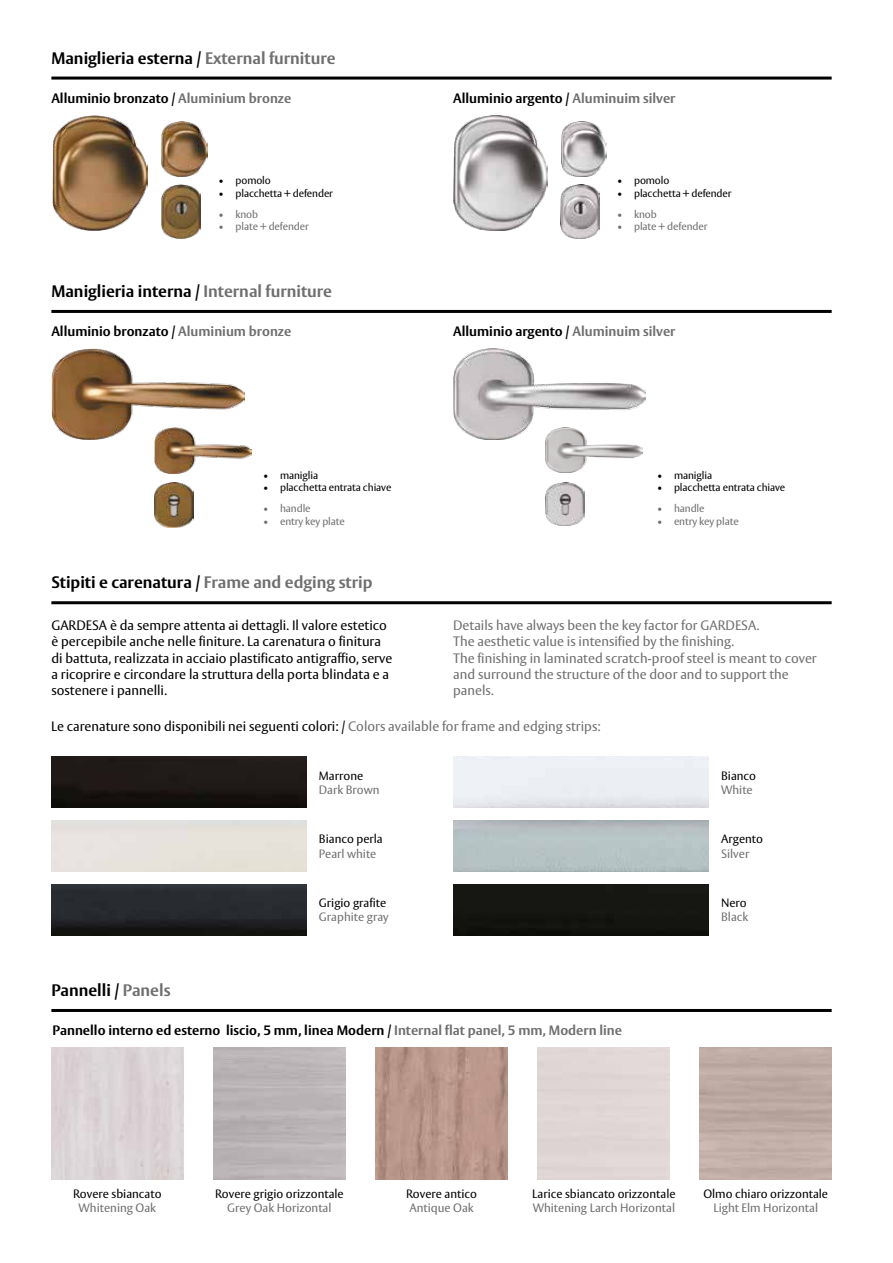
<style>
.page{position:relative;width:893px;height:1263px;background:#fff}
.page>*{position:absolute;margin:0;border:0;box-sizing:border-box;transform-origin:0 0}
.t1{font:700 16.5px "ASSA Vesta";color:#000}
.t2{font:13.5px/16.2px "ASSA Vesta";color:#000}
.t3{font:700 13.5px "ASSA Vesta";color:#000}
.t4{font:13.5px/16.2px "ASSA Vesta";color:#706f6f}
.t5{font:12px "ASSA Vesta";color:#000}
.t6{font:12px "ASSA Vesta";color:#706f6f}
.t7{font:10.5px "ASSA Vesta";letter-spacing:-.01em;color:#000}
.t8{font:10.5px "ASSA Vesta";letter-spacing:-.01em;color:#706f6f}
.s1{color:#706f6f}
</style>
<div class="page">
<hr style="left:51px;top:77px;width:781px;height:3px;background:#000">
<img style="left:52px;top:116px;width:96px;height:114px">
<img style="left:453px;top:116px;width:95px;height:114px">
<hr style="left:51px;top:310px;width:781px;height:3px;background:#000">
<img style="left:154px;top:440px;width:97px;height:33px">
<img style="left:154px;top:483px;width:39px;height:44px">
<img style="left:51px;top:349px;width:193px;height:91px">
<img style="left:453px;top:349px;width:193px;height:90px">
<hr style="left:51px;top:601px;width:781px;height:3px;background:#000">
<img style="left:51px;top:756px;width:255px;height:51px">
<img style="left:51px;top:884px;width:255px;height:51px">
<div style="left:453px;top:884px;width:255px;height:51px;background:#161712"></div>
<img style="left:162px;top:122px;width:45px;height:54px">
<img style="left:161px;top:185px;width:40px;height:54px">
<img style="left:561px;top:122px;width:45px;height:54px">
<img style="left:561px;top:185px;width:39px;height:53px">
<img style="left:545px;top:427px;width:97px;height:46px">
<img style="left:545px;top:483px;width:40px;height:43px">
<hr style="left:51px;top:1009px;width:781px;height:3px;background:#000">
<img style="left:376px;top:1048px;width:131px;height:132px">
<p class="t1" style="left:51px;top:48px;width:286px">Maniglieria esterna / <span class="s1">External furniture</span></p>
<p class="t3" style="left:51px;top:90px;width:241px">Alluminio bronzato / <span class="s1">Aluminium bronze</span></p>
<p class="t3" style="left:453px;top:90px;width:224px">Alluminio argento / <span class="s1">Aluminuim silver</span></p>
<p class="t7" style="left:218px;top:174px;width:54px">• pomolo</p>
<p class="t7" style="left:218px;top:187px;width:116px">• placchetta + defender</p>
<p class="t8" style="left:218px;top:208px;width:41px">• knob</p>
<p class="t8" style="left:218px;top:220px;width:92px">• plate + defender</p>
<p class="t7" style="left:617px;top:174px;width:54px">• pomolo</p>
<p class="t7" style="left:617px;top:187px;width:116px">• placchetta + defender</p>
<p class="t8" style="left:617px;top:208px;width:41px">• knob</p>
<p class="t8" style="left:617px;top:220px;width:92px">• plate + defender</p>
<p class="t1" style="left:51px;top:281px;width:282px">Maniglieria interna / <span class="s1">Internal furniture</span></p>
<p class="t3" style="left:51px;top:323px;width:241px">Alluminio bronzato / <span class="s1">Aluminium bronze</span></p>
<p class="t3" style="left:453px;top:323px;width:224px">Alluminio argento / <span class="s1">Aluminuim silver</span></p>
<p class="t7" style="left:263px;top:469px;width:57px">• maniglia</p>
<p class="t7" style="left:263px;top:481px;width:130px">• placchetta entrata chiave</p>
<p class="t8" style="left:263px;top:502px;width:49px">• handle</p>
<p class="t8" style="left:263px;top:515px;width:83px">• entry key plate</p>
<p class="t7" style="left:657px;top:469px;width:57px">• maniglia</p>
<p class="t7" style="left:657px;top:481px;width:130px">• placchetta entrata chiave</p>
<p class="t8" style="left:657px;top:502px;width:49px">• handle</p>
<p class="t8" style="left:657px;top:515px;width:83px">• entry key plate</p>
<p class="t1" style="left:51px;top:572px;width:323px">Stipiti e carenatura / <span class="s1">Frame and edging strip</span></p>
<p class="t2" style="left:51px;top:618px;width:342px">GARDESA è da sempre attenta ai dettagli. Il valore estetico è percepibile anche nelle finiture. La carenatura o finitura di battuta, realizzata in acciaio plastificato antigraffio, serve a ricoprire e circondare la struttura della porta blindata e a sostenere i pannelli.</p>
<p class="t4" style="left:453px;top:618px;width:365px">Details have always been the key factor for GARDESA.<br>The aesthetic value is intensified by the finishing.<br>The finishing in laminated scratch-proof steel is meant to cover and surround the structure of the door and to support the panels.</p>
<p class="t2" style="left:51px;top:719px;width:551px">Le carenature sono disponibili nei seguenti colori: / <span class="s1">Colors available for frame and edging strips:</span></p>
<p class="t5" style="left:319px;top:768px;width:46px">Marrone</p>
<p class="t6" style="left:319px;top:782px;width:62px">Dark Brown</p>
<p class="t5" style="left:721px;top:768px;width:37px">Bianco</p>
<p class="t6" style="left:721px;top:782px;width:33px">White</p>
<p class="t5" style="left:319px;top:832px;width:65px">Bianco perla</p>
<p class="t6" style="left:319px;top:846px;width:59px">Pearl white</p>
<p class="t1" style="left:51px;top:980px;width:121px">Pannelli / <span class="s1">Panels</span></p>
<p class="t5" style="left:319px;top:896px;width:69px">Grigio grafite</p>
<p class="t6" style="left:319px;top:910px;width:71px">Graphite gray</p>
<p class="t3" style="left:53px;top:1022px;width:571px">Pannello interno ed esterno liscio, 5 mm, linea Modern / <span class="s1">Internal flat panel, 5 mm, Modern line</span></p>
<p class="t5" style="left:721px;top:832px;width:43px">Argento</p>
<p class="t6" style="left:721px;top:846px;width:30px">Silver</p>
<p class="t5" style="left:721px;top:896px;width:27px">Nero</p>
<p class="t6" style="left:721px;top:910px;width:29px">Black</p>
<p class="t5" style="left:73px;top:1186px;width:90px">Rovere sbiancato</p>
<p class="t6" style="left:79px;top:1200px;width:79px">Whitening Oak</p>
<p class="t5" style="left:215px;top:1186px;width:130px">Rovere grigio orizzontale</p>
<p class="t6" style="left:227px;top:1200px;width:106px">Grey Oak Horizontal</p>
<p class="t5" style="left:406px;top:1186px;width:73px">Rovere antico</p>
<p class="t6" style="left:409px;top:1200px;width:66px">Antique Oak</p>
<p class="t5" style="left:532px;top:1186px;width:145px">Larice sbiancato orizzontale</p>
<p class="t6" style="left:533px;top:1200px;width:144px">Whitening Larch Horizontal</p>
<p class="t5" style="left:703px;top:1186px;width:126px">Olmo chiaro orizzontale</p>
<p class="t6" style="left:713px;top:1200px;width:106px">Light Elm Horizontal</p>
</div>
